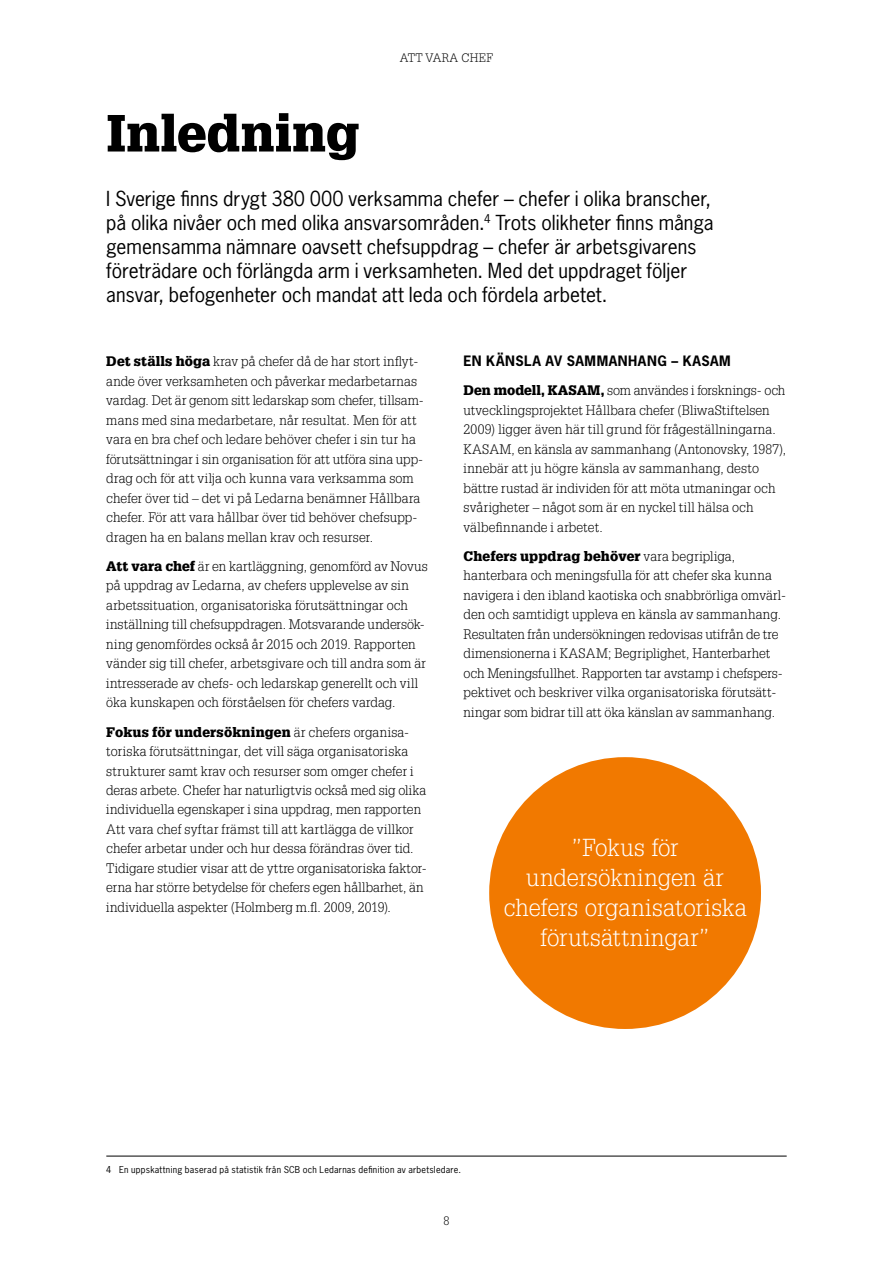
<style>
.page{position:relative;width:893px;height:1263px;background:#fff}
.page>*{position:absolute;margin:0;border:0;box-sizing:border-box;transform-origin:0 0}
.t1{font:900 51px "Glypha LT Std";color:#000}
.t2{font:300 24px/30px "Glypha LT Std";letter-spacing:.005em;color:#fff;text-align:center}
.t3{font:19.5px/24px "News Gothic Std";color:#000}
.t4{font:300 13.5px/19.5px "Glypha LT Std";letter-spacing:.005em;color:#000}
.t5{font:700 13.5px "News Gothic Std";letter-spacing:.04em;color:#000}
.t6{font:300 12px "Glypha LT Std";letter-spacing:.02em;color:#000}
.t7{font:9px "News Gothic Std";letter-spacing:.025em;color:#000}
.s1{font-weight:900}
</style>
<div class="page">
<hr style="left:106px;top:1156px;width:681px;height:1px;background:#000">
<div style="left:489px;top:757px;width:272px;height:272px;background:#f17900;border-radius:50%"></div>
<p class="t6" style="left:400px;top:51px;width:95px">ATT VARA CHEF</p>
<h1 class="t1" style="left:106px;top:102px;width:255px">Inledning</h1>
<p class="t3" style="left:106px;top:186px;width:609px">I Sverige finns drygt 380 000 verksamma chefer – chefer i olika branscher, på olika nivåer och med olika ansvarsområden.<sup>4</sup> Trots olikheter finns många gemensamma nämnare oavsett chefsuppdrag – chefer är arbetsgivarens företrädare och förlängda arm i verksamheten. Med det uppdraget följer ansvar, befogenheter och mandat att leda och fördela arbetet.</p>
<p class="t4" style="left:106px;top:352px;width:319px"><span class="s1">Det ställs höga</span> krav på chefer då de har stort inflyt&shy;ande över verksamheten och påverkar medarbetarnas vardag. Det är genom sitt ledarskap som chefer, tillsam&shy;mans med sina medarbetare, når resultat. Men för att vara en bra chef och ledare behöver chefer i sin tur ha förutsättningar i sin organisation för att utföra sina upp&shy;drag och för att vilja och kunna vara verksamma som chefer över tid – det vi på Ledarna benämner Hållbara chefer. För att vara hållbar över tid behöver chefsupp&shy;dragen ha en balans mellan krav och resurser.</p>
<p class="t4" style="left:106px;top:556px;width:323px"><span class="s1">Att vara chef</span> är en kartläggning, genomförd av Novus på uppdrag av Ledarna, av chefers upplevelse av sin arbetssituation, organisatoriska förutsättningar och inställning till chefsuppdragen. Motsvarande undersök&shy;ning genomfördes också år 2015 och 2019. Rapporten vänder sig till chefer, arbetsgivare och till andra som är intresserade av chefs- och ledarskap generellt och vill öka kunskapen och förståelsen för chefers vardag.</p>
<p class="t4" style="left:106px;top:722px;width:322px"><span class="s1">Fokus för undersökningen</span> är chefers organisa&shy;toriska förutsättningar, det vill säga organisatoriska strukturer samt krav och resurser som omger chefer i deras arbete. Chefer har naturligtvis också med sig olika individuella egenskaper i sina uppdrag, men rapporten Att vara chef syftar främst till att kartlägga de villkor chefer arbetar under och hur dessa förändras över tid.<br>Tidigare studier visar att de yttre organisatoriska faktor&shy;erna har större betydelse för chefers egen hållbarhet, än individuella aspekter (Holmberg m.fl. 2009, 2019).</p>
<p class="t5" style="left:463px;top:352px;width:269px">EN KÄNSLA AV SAMMANHANG – KASAM</p>
<p class="t4" style="left:463px;top:381px;width:324px"><span class="s1">Den modell, KASAM,</span> som användes i forsknings- och utvecklingsprojektet Hållbara chefer (BliwaStiftelsen 2009) ligger även här till grund för frågeställningarna.<br>KASAM, en känsla av sammanhang (Antonovsky, 1987), innebär att ju högre känsla av sammanhang, desto bättre rustad är individen för att möta utmaningar och svårigheter – något som är en nyckel till hälsa och välbefinnande i arbetet.</p>
<p class="t4" style="left:463px;top:547px;width:324px"><span class="s1">Chefers uppdrag behöver</span> vara begripliga, hanterbara och meningsfulla för att chefer ska kunna navigera i den ibland kaotiska och snabbrörliga omvärl&shy;den och samtidigt uppleva en känsla av sammanhang.<br>Resultaten från undersökningen redovisas utifrån de tre dimensionerna i KASAM; Begriplighet, Hanterbarhet och Meningsfullhet. Rapporten tar avstamp i chefspers&shy;pektivet och beskriver vilka organisatoriska förutsätt&shy;ningar som bidrar till att öka känslan av sammanhang.</p>
<h2 class="t2" style="left:503px;top:832px;width:245px">”Fokus för undersökningen är chefers organisatoriska förutsättningar”</h2>
<p class="t7" style="left:106px;top:1163px;width:356px">4 En uppskattning baserad på statistik från SCB och Ledarnas definition av arbetsledare.</p>
<p class="t6" style="left:443px;top:1214px;width:7px">8</p>
</div>
